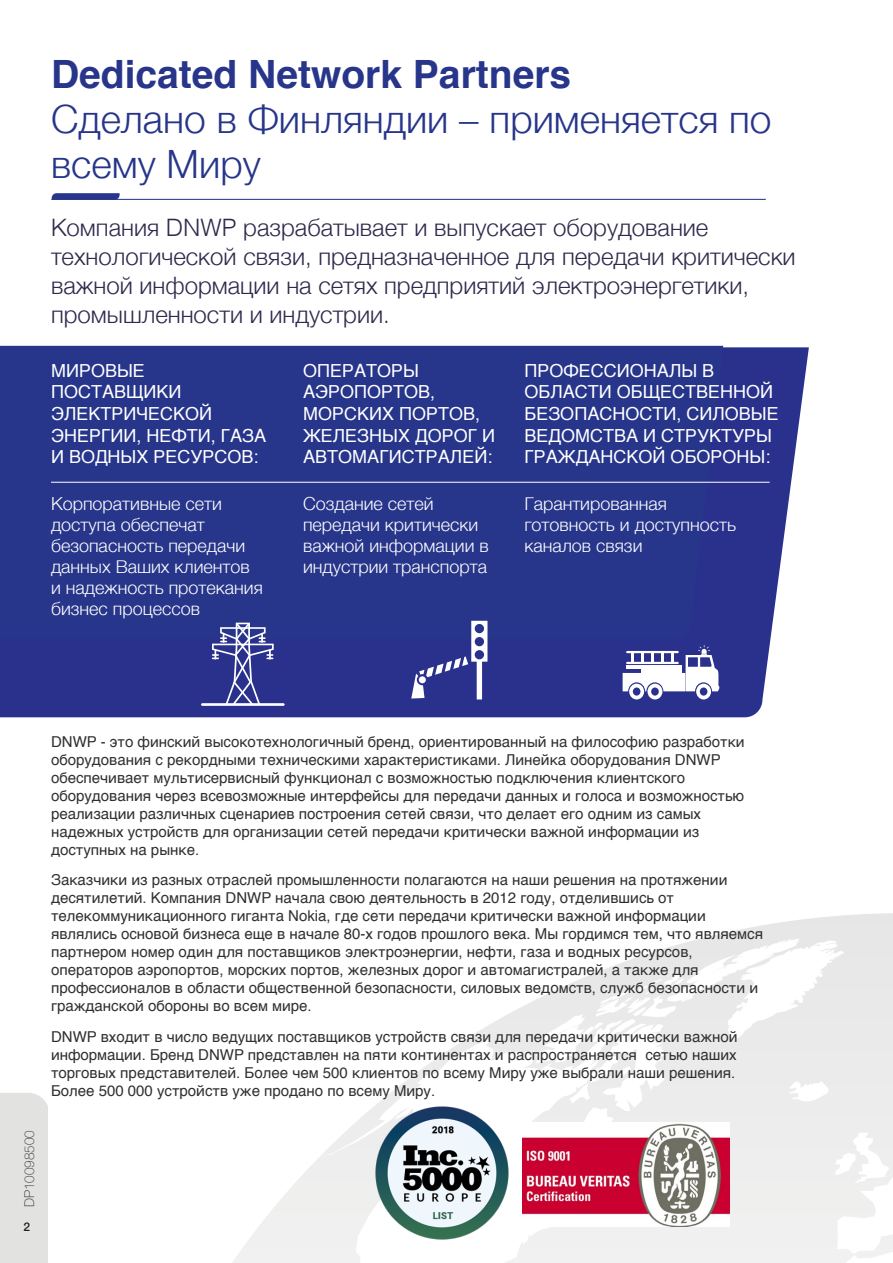
<style>
.page{position:relative;width:893px;height:1263px;background:#fff}
.page>*{position:absolute;margin:0;border:0;box-sizing:border-box;transform-origin:0 0}
._2nd_title_white{font:300 39px/45px "Helvetica";color:#27358a}
._2nd_title_white-2{font:300 24px/28.8px "Helvetica";color:#2f2a4c}
._2nd_title_white-3{font:300 18px/21.1px "Helvetica";color:#fff}
._2nd_title_white-4{font:18px/21.6px "Helvetica";color:#fff}
._2nd_title_white-5{font:15px/18px "Helvetica";color:#312f30}
.t1{font:100 13.5px "Helvetica Neue LT Std";color:#312f30}
.t2{font:500 12px "Helvetica Neue LT Std";color:#231f20}
.s1{font-weight:700}
</style>
<div class="page">
<div style="left:0;top:1093px;width:48px;height:170px;background:#e2e2e1"></div>
<img style="left:48px;top:717px;width:845px;height:546px">
<svg style="left:0;top:347px;width:809px;height:370px;background:#444a9a"></svg>
<div style="left:0;top:346px;width:723px;height:293px;background:#27358a"></div>
<hr style="left:51px;top:482px;width:719px;height:1px;background:#fff">
<hr style="left:51px;top:199px;width:715px;height:1px;background:#27358a">
<svg style="left:52px;top:193px;width:68px;height:7px"></svg>
<svg style="left:411px;top:621px;width:76px;height:78px;background:#4f56a0"></svg>
<div style="left:419px;top:676px;width:7px;height:7px;background:#fff;border-radius:50%"></div>
<div style="left:201px;top:703px;width:83px;height:3px;border:1px solid #fff"></div>
<svg style="left:212px;top:623px;width:62px;height:82px;background:#585ea4"></svg>
<svg style="left:623px;top:645px;width:96px;height:54px"></svg>
<img style="left:523px;top:1123px;width:206px;height:103px">
<img style="left:376px;top:1106px;width:133px;height:133px">
<p class="_2nd_title_white" style="left:51px;top:49px;width:722px"><span class="s1">Dedicated Network Partners<br></span>Сделано в Финляндии – применяется по всему Миру</p>
<p class="_2nd_title_white-2" style="left:51px;top:212px;width:746px">Компания DNWP разрабатывает и выпускает оборудование технологической связи, предназначенное для передачи критически важной информации на сетях предприятий электроэнергетики, промышленности и индустрии.</p>
<p class="_2nd_title_white-4" style="left:51px;top:360px;width:217px">МИРОВЫЕ<br>ПОСТАВЩИКИ<br>ЭЛЕКТРИЧЕСКОЙ<br>ЭНЕРГИИ, НЕФТИ, ГАЗА<br>И ВОДНЫХ РЕСУРСОВ:</p>
<p class="_2nd_title_white-4" style="left:303px;top:360px;width:194px">ОПЕРАТОРЫ<br>АЭРОПОРТОВ,<br>МОРСКИХ ПОРТОВ,<br>ЖЕЛЕЗНЫХ ДОРОГ И<br>АВТОМАГИСТРАЛЕЙ:</p>
<p class="_2nd_title_white-4" style="left:524px;top:360px;width:256px">ПРОФЕССИОНАЛЫ В<br>ОБЛАСТИ ОБЩЕСТВЕННОЙ<br>БЕЗОПАСНОСТИ, СИЛОВЫЕ<br>ВЕДОМСТВА И СТРУКТУРЫ<br>ГРАЖДАНСКОЙ ОБОРОНЫ:</p>
<p class="_2nd_title_white-3" style="left:51px;top:491px;width:213px">Корпоративные сети доступа обеспечат безопасность передачи данных Ваших клиентов и надежность протекания бизнес процессов</p>
<p class="_2nd_title_white-3" style="left:303px;top:491px;width:187px">Создание сетей передачи критически важной информации в индустрии транспорта</p>
<p class="_2nd_title_white-3" style="left:524px;top:491px;width:213px">Гарантированная готовность и доступность каналов связи</p>
<p class="t1" style="left:22px;top:1207px;width:79px;rotate:-90deg">DP10098500</p>
<p class="t2" style="left:23px;top:1219px;width:8px">2</p>
<p class="_2nd_title_white-5" style="left:51px;top:733px;width:695px">DNWP - это финский высокотехнологичный бренд, ориентированный на философию разработки оборудования с рекордными техническими характеристиками. Линейка оборудования DNWP обеспечивает мультисервисный функционал с возможностью подключения клиентского оборудования через всевозможные интерфейсы для передачи данных и голоса и возможностью реализации различных сценариев построения сетей связи, что делает его одним из самых надежных устройств для организации сетей передачи критически важной информации из доступных на рынке.</p>
<p class="_2nd_title_white-5" style="left:51px;top:871px;width:714px">Заказчики из разных отраслей промышленности полагаются на наши решения на протяжении десятилетий. Компания DNWP начала свою деятельность в 2012 году, отделившись от телекоммуникационного гиганта Nokia, где сети передачи критически важной информации являлись основой бизнеса еще в начале 80-х годов прошлого века. Мы гордимся тем, что являемся партнером номер один для поставщиков электроэнергии, нефти, газа и водных ресурсов, операторов аэропортов, морских портов, железных дорог и автомагистралей, а также для профессионалов в области общественной безопасности, силовых ведомств, служб безопасности и гражданской обороны во всем мире.</p>
<p class="_2nd_title_white-5" style="left:51px;top:1028px;width:688px">DNWP входит в число ведущих поставщиков устройств связи для передачи критически важной информации. Бренд DNWP представлен на пяти континентах и распространяется сетью наших торговых представителей. Более чем 500 клиентов по всему Миру уже выбрали наши решения.<br>Более 500 000 устройств уже продано по всему Миру.</p>
</div>
